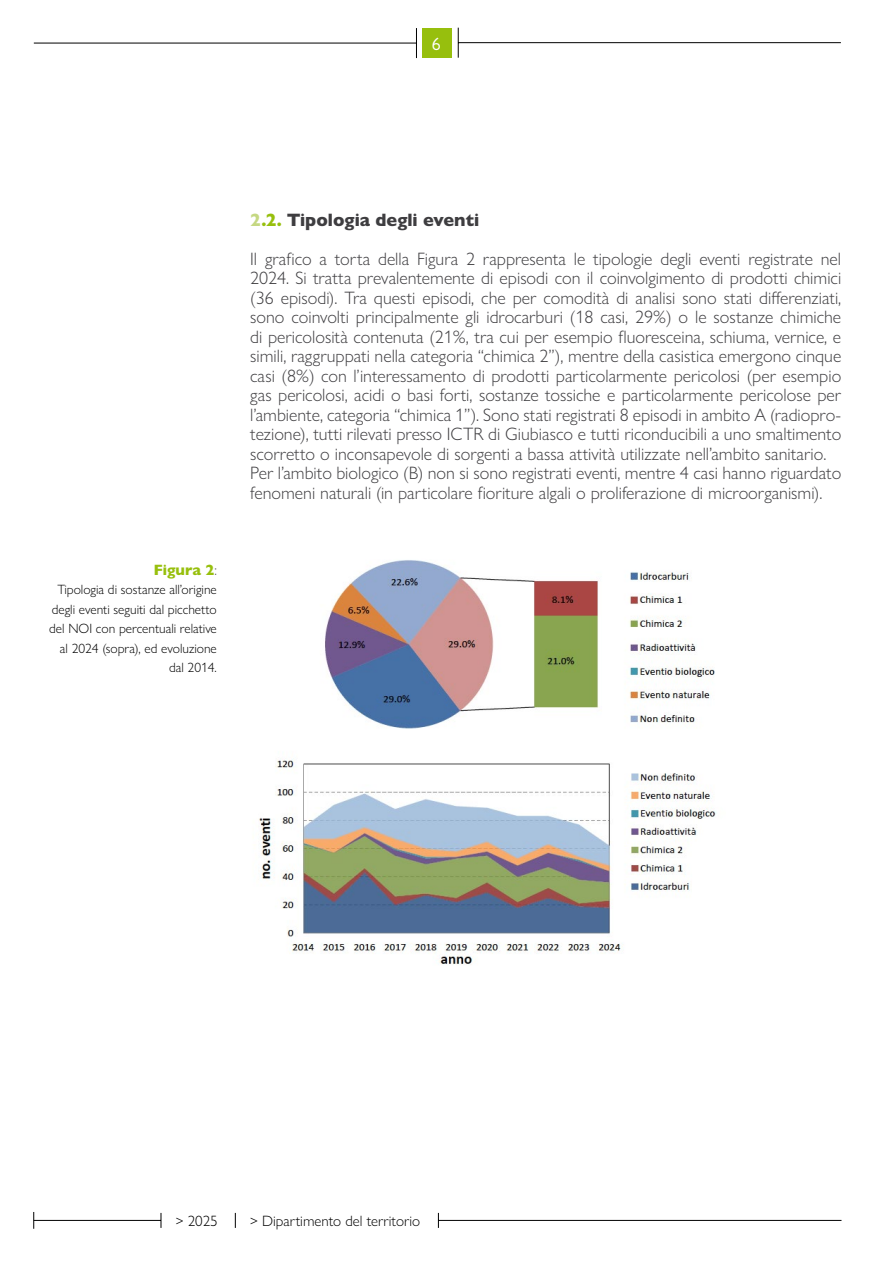
<style>
.page{position:relative;width:893px;height:1263px;background:#fff}
.page>*{position:absolute;margin:0;border:0;box-sizing:border-box;transform-origin:0 0}
.t1{font:300 18px/19.5px "Gill Sans Nova";color:#3e3d40}
.t2{font:18px "Gill Sans Nova";color:#fff}
.t3{font:300 15px "Gill Sans Nova";color:#000}
.t4{font:800 15px "Gill Sans Nova";color:#97bf0d}
.t5{font:300 13.5px/19.5px "Gill Sans Nova";color:#000;text-align:right}
.s1{font-weight:300;color:#58585a}
.s2{font-weight:800;color:#c5d882}
.s3{font-weight:800;color:#97bf0d}
.s4{font-weight:800}
</style>
<div class="page">
<div style="left:422px;top:28px;width:30px;height:29px;background:#97bf0d"></div>
<hr style="left:34px;top:43px;width:382px;height:1px;background:#000">
<hr style="left:416px;top:28px;width:1px;height:30px;background:#000">
<hr style="left:458px;top:42px;width:383px;height:1px;background:#000">
<hr style="left:458px;top:28px;width:1px;height:30px;background:#000">
<hr style="left:438px;top:1220px;width:403px;height:1px;background:#000">
<svg style="left:438px;top:1213px;width:1px;height:15px"></svg>
<hr style="left:34px;top:1220px;width:127px;height:1px;background:#000">
<svg style="left:161px;top:1213px;width:1px;height:15px"></svg>
<svg style="left:235px;top:1213px;width:1px;height:15px"></svg>
<svg style="left:33px;top:1212px;width:1px;height:17px"></svg>
<img style="left:259px;top:560px;width:458px;height:405px">
<p class="t2" style="left:432px;top:33px;width:10px">6</p>
<p class="t4" style="left:154px;top:560px;width:65px">Figura 2<span class="s1">:</span></p>
<p class="t5" style="left:49px;top:580px;width:169px">Tipologia di sostanze all’origine degli eventi seguiti dal picchetto del NOI con percentuali relative al 2024 (sopra), ed evoluzione dal 2014.</p>
<p class="t1" style="left:250px;top:200px;width:592px;line-height:39px"><span class="s2">2</span><span class="s3">.2.</span> <span class="s4">Tipologia degli eventi<br></span>Il grafico a torta della Figura 2 rappresenta le tipologie degli eventi registrate nel</p>
<p class="t1" style="left:250px;top:268px;width:593px">2024. Si tratta prevalentemente di episodi con il coinvolgimento di prodotti chimici (36 episodi). Tra questi episodi, che per comodità di analisi sono stati differenziati, sono coinvolti principalmente gli idrocarburi (18 casi, 29%) o le sostanze chimiche di pericolosità contenuta (21%, tra cui per esempio fluoresceina, schiuma, vernice, e simili, raggruppati nella categoria “chimica 2”), mentre della casistica emergono cinque casi (8%) con l’interessamento di prodotti particolarmente pericolosi (per esempio gas pericolosi, acidi o basi forti, sostanze tossiche e particolarmente pericolose per l’ambiente, categoria “chimica 1”). Sono stati registrati 8 episodi in ambito A (radiopro&shy;tezione), tutti rilevati presso ICTR di Giubiasco e tutti riconducibili a uno smaltimento scorretto o inconsapevole di sorgenti a bassa attività utilizzate nell’ambito sanitario.<br>Per l’ambito biologico (B) non si sono registrati eventi, mentre 4 casi hanno riguardato fenomeni naturali (in particolare fioriture algali o proliferazione di microorganismi).</p>
<p class="t3" style="left:176px;top:1211px;width:43px">&gt; 2025</p>
<p class="t3" style="left:250px;top:1211px;width:171px">&gt; Dipartimento del territorio</p>
</div>
